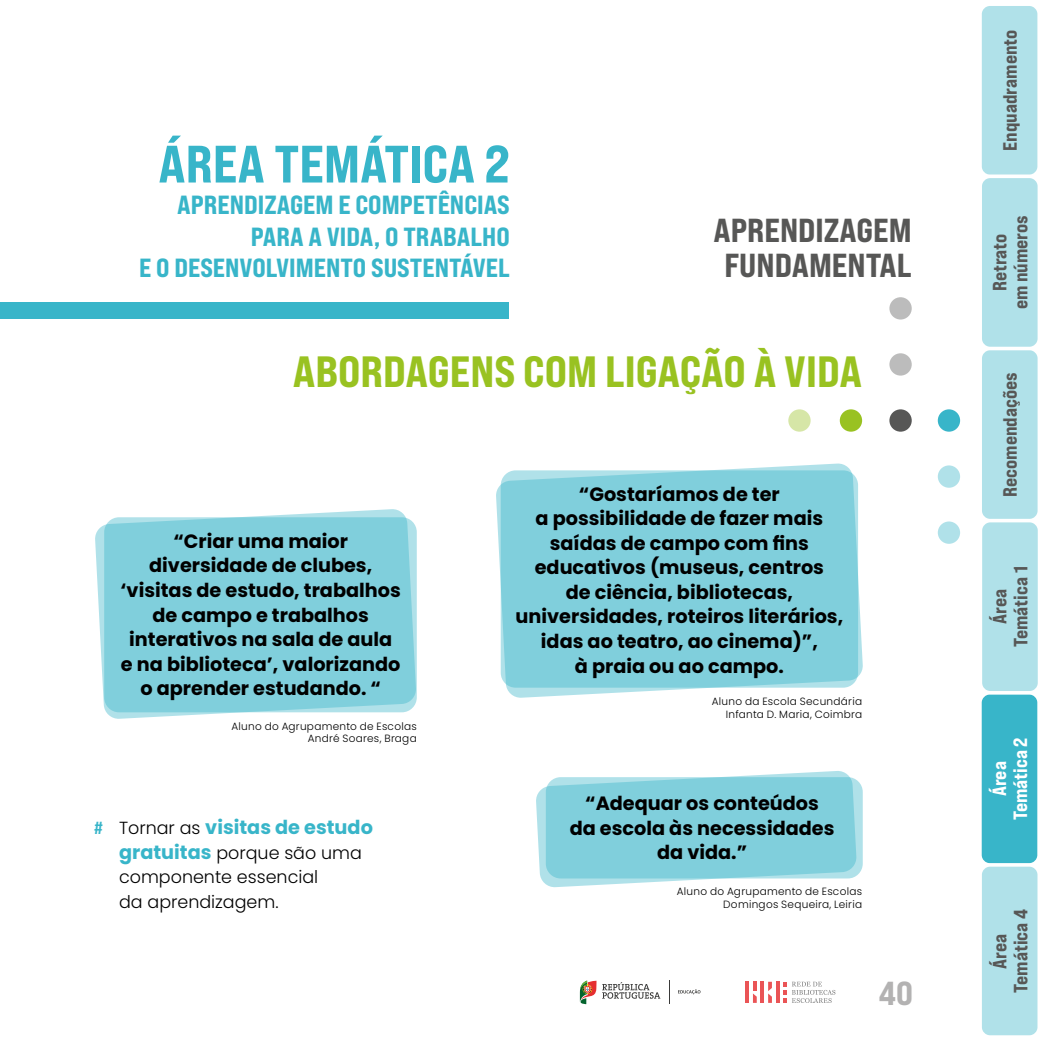
<style>
.page{position:relative;width:1042px;height:1042px;background:#fff}
.page>*{position:absolute;margin:0;border:0;box-sizing:border-box;transform-origin:0 0}
.t1{font:52.5px "Bebas Neue Pro Exp Eb";color:#38b5c9}
.t2{font:43.75px "Bebas Neue Pro Exp Eb";color:#99c221}
.t3{font:33.25px/35px "Bebas Neue Pro Exp Eb";color:#575756;text-align:center}
.t4{font:33.25px "Bebas Neue Pro Exp Eb";color:#b3b2b2}
.t5{font:26.25px/31.5px "Bebas Neue Pro Exp Eb";color:#38b5c9;text-align:right}
.t6{font:700 19.25px/24.5px "Poppins";color:#000;text-align:center}
.t7{font:19.25px/21px "Bebas Neue Pro Exp Eb";color:#575756;text-align:center}
.t8{font:700 19.25px "Poppins";color:#38b5c9}
.t9{font:19.25px/21px "Bebas Neue Pro Exp Eb";color:#fff;text-align:center}
.t10{font:300 17.5px/24.5px "Poppins";color:#000}
.t11{font:300 10.5px/12.6px "Poppins";letter-spacing:.025em;color:#000;text-align:right}
.s1{font-family:"Bebas Neue Pro Exp Eb";font-weight:400;font-size:17.5px}
.s2{font-weight:300;font-size:17.5px;color:#000}
.s3{font-weight:700;font-size:19.25px;color:#38b5c9}
</style>
<div class="page">
<hr style="left:776px;top:982px;width:3px;height:21px;background:#ea5456">
<hr style="left:745px;top:982px;width:4px;height:21px;background:#ea5456">
<hr style="left:760px;top:982px;width:4px;height:21px;background:#ea5456">
<svg style="left:768px;top:982px;width:4px;height:21px"></svg>
<svg style="left:753px;top:982px;width:4px;height:21px"></svg>
<svg style="left:783px;top:982px;width:52px;height:21px"></svg>
<svg style="left:580px;top:980px;width:16px;height:24px"></svg>
<svg style="left:602px;top:982px;width:58px;height:16px"></svg>
<svg style="left:678px;top:989px;width:22px;height:5px"></svg>
<svg style="left:669px;top:980px;width:1px;height:24px"></svg>
<div style="left:0;top:303px;width:508px;height:16px;background:#38b5c9"></div>
<svg style="left:95px;top:509px;width:321px;height:210px;background:#8bd3df"></svg>
<svg style="left:496px;top:463px;width:367px;height:235px;background:#8cd3df"></svg>
<svg style="left:536px;top:771px;width:321px;height:116px;background:#91d5e0"></svg>
<div style="left:980px;top:4px;width:59px;height:172px;background:#b0e1e9;border-radius:10px"></div>
<div style="left:978px;top:2px;width:63px;height:176px;border:4px solid #fff;border-radius:10px"></div>
<div style="left:980px;top:348px;width:59px;height:172px;background:#b0e1e9;border-radius:10px"></div>
<div style="left:978px;top:347px;width:63px;height:175px;border:4px solid #fff;border-radius:10px"></div>
<div style="left:980px;top:693px;width:59px;height:172px;background:#38b5c9;border-radius:10px"></div>
<div style="left:978px;top:691px;width:63px;height:175px;border:4px solid #fff;border-radius:10px"></div>
<div style="left:980px;top:176px;width:59px;height:172px;background:#b0e1e9;border-radius:10px"></div>
<div style="left:978px;top:175px;width:63px;height:175px;border:4px solid #fff;border-radius:10px"></div>
<div style="left:980px;top:521px;width:59px;height:172px;background:#b0e1e9;border-radius:10px"></div>
<div style="left:978px;top:519px;width:63px;height:175px;border:4px solid #fff;border-radius:10px"></div>
<div style="left:980px;top:865px;width:59px;height:172px;background:#b0e1e9;border-radius:10px"></div>
<div style="left:978px;top:863px;width:63px;height:176px;border:4px solid #fff;border-radius:10px"></div>
<div style="left:938px;top:521px;width:22px;height:23px;background:#b0e1e9;border-radius:50%"></div>
<div style="left:938px;top:465px;width:22px;height:23px;background:#b0e1e9;border-radius:50%"></div>
<div style="left:938px;top:409px;width:22px;height:23px;background:#38b5c9;border-radius:50%"></div>
<div style="left:889px;top:409px;width:23px;height:23px;background:#575756;border-radius:50%"></div>
<svg style="left:889px;top:353px;width:23px;height:23px"></svg>
<div style="left:889px;top:297px;width:23px;height:22px;background:#bcbcbc;border-radius:50%"></div>
<div style="left:840px;top:409px;width:22px;height:23px;background:#99c221;border-radius:50%"></div>
<div style="left:788px;top:409px;width:22px;height:23px;background:#d6e6a7;border-radius:50%"></div>
<h1 class="t1" style="left:158px;top:131px;width:353px">ÁREA TEMÁTICA 2</h1>
<h3 class="t5" style="left:139px;top:189px;width:372px">APRENDIZAGEM E COMPETÊNCIAS<br>PARA A VIDA, O TRABALHO<br>E O DESENVOLVIMENTO SUSTENTÁVEL</h3>
<h3 class="t3" style="left:713px;top:212px;width:200px">APRENDIZAGEM<br>FUNDAMENTAL</h3>
<h2 class="t2" style="left:293px;top:344px;width:571px">ABORDAGENS COM LIGAÇÃO À VIDA</h2>
<p class="t6" style="left:121px;top:529px;width:282px">“Criar uma maior diversidade de clubes, ‘visitas de estudo, trabalhos de campo e trabalhos interativos na sala de aula<br>e na biblioteca’, valorizando o aprender estudando. “</p>
<p class="t11" style="left:231px;top:720px;width:187px">Aluno do Agrupamento de Escolas<br>André Soares, Braga</p>
<p class="t8" style="left:94px;top:816px;width:280px"><span class="s1">#</span> <span class="s2">Tornar as</span> visitas de estudo</p>
<p class="t10" style="left:119px;top:840px;width:244px"><span class="s3">gratuitas</span> porque são uma componente essencial<br>da aprendizagem.</p>
<p class="t6" style="left:515px;top:482px;width:329px">“Gostaríamos de ter<br>a possibilidade de fazer mais saídas de campo com fins educativos (museus, centros<br>de ciência, bibliotecas, universidades, roteiros literários, idas ao teatro, ao cinema)”,<br>à praia ou ao campo.</p>
<p class="t11" style="left:712px;top:695px;width:152px">Aluno da Escola Secundária<br>Infanta D. Maria, Coimbra</p>
<p class="t6" style="left:570px;top:791px;width:266px">“Adequar os conteúdos<br>da escola às necessidades da vida.”</p>
<p class="t11" style="left:677px;top:885px;width:187px">Aluno do Agrupamento de Escolas<br>Domingos Sequeira, Leiria</p>
<h3 class="t4" style="left:879px;top:972px;width:36px">40</h3>
<p class="t7" style="left:999px;top:151px;width:123px;rotate:-90deg">Enquadramento</p>
<p class="t7" style="left:989px;top:309px;width:96px;rotate:-90deg">Retrato<br>em números</p>
<p class="t7" style="left:999px;top:497px;width:126px;rotate:-90deg">Recomendações</p>
<p class="t7" style="left:989px;top:647px;width:82px;rotate:-90deg">Área<br>Temática 1</p>
<p class="t9" style="left:988px;top:820px;width:84px;rotate:-90deg">Área<br>Temática 2</p>
<p class="t7" style="left:989px;top:992px;width:85px;rotate:-90deg">Área<br>Temática 4</p>
</div>
